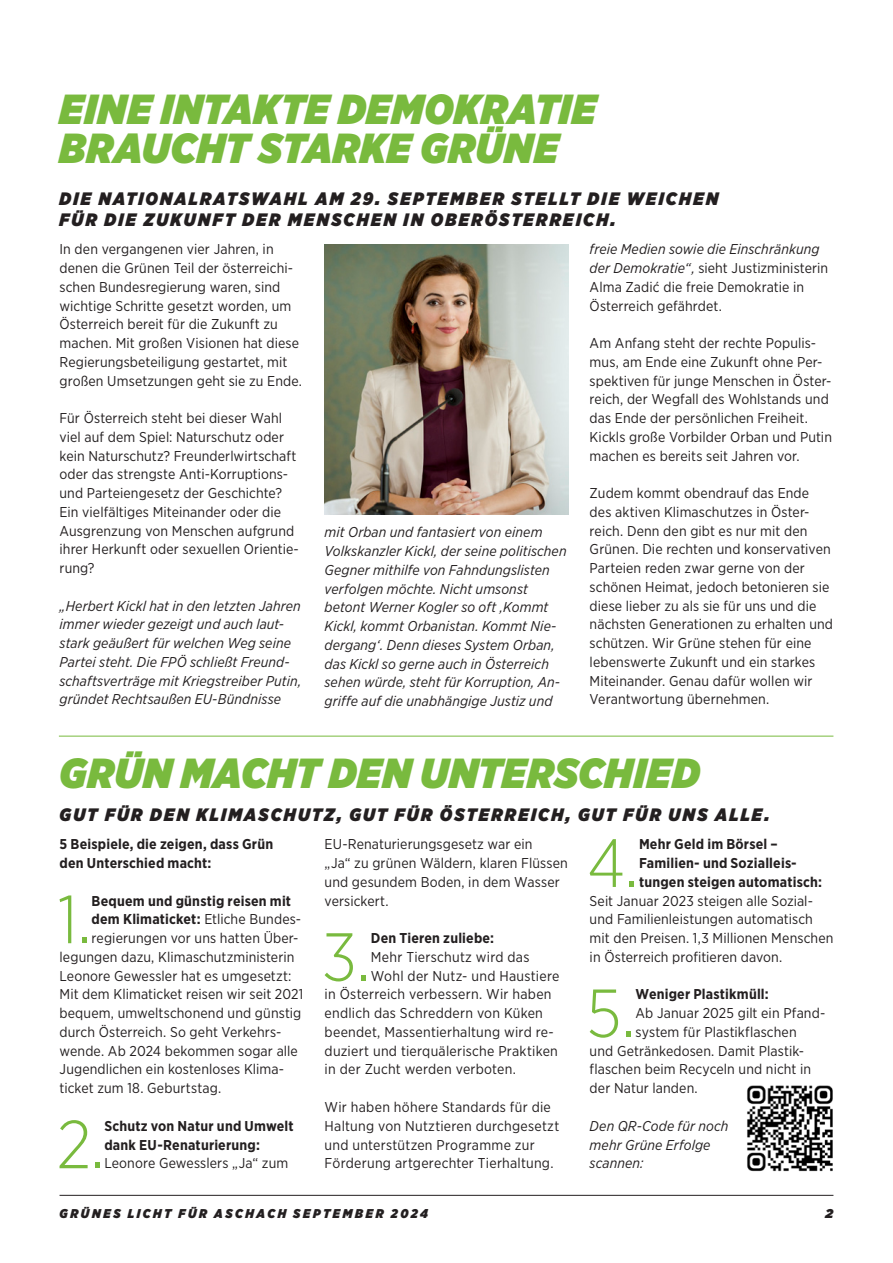
<style>
.page{position:relative;width:893px;height:1263px;background:#fff}
.page>*{position:absolute;margin:0;border:0;box-sizing:border-box;transform-origin:0 0}
.gz_text_n{font:300 67.8px "Gotham Narrow";color:#79ba3e}
.gz_titel_green{font:italic 900 42px "Gotham Narrow";letter-spacing:.015em;color:#79ba3e}
.gz_vorspann{font:italic 900 18px "Gotham Narrow";letter-spacing:.115em;color:#231f20}
.gz_text_n-2{font:14.25px/18.8px "Gotham Narrow";letter-spacing:.01em;color:#231f20}
.gz_text_n-3{font:italic 14.25px/18.8px "Gotham Narrow";letter-spacing:.005em;color:#231f20}
.gz_text_n-4{font:700 14.25px/18.8px "Gotham Narrow";letter-spacing:.015em;color:#231f20}
.t1{font:italic 900 12.75px "Gotham Narrow";letter-spacing:.2em;color:#231f20}
.t2{font:italic 900 12.75px "Gotham";color:#231f20}
.s1{font-style:italic}
.s2{font-weight:400}
</style>
<div class="page">
<hr style="left:60px;top:1195px;width:773px;height:1px;background:#231f20">
<img style="left:325px;top:244px;width:243px;height:270px">
<img style="left:747px;top:1085px;width:86px;height:87px">
<hr style="left:59px;top:736px;width:774px;height:1px;background:#79ba3e">
<p class="gz_titel_green" style="left:60px;top:81px;width:538px">EINE INTAKTE DEMOKRATIE</p>
<p class="gz_titel_green" style="left:60px;top:120px;width:501px">BRAUCHT STARKE GRÜNE</p>
<p class="gz_vorspann" style="left:60px;top:186px;width:660px">DIE NATIONALRATSWAHL AM 29. SEPTEMBER STELLT DIE WEICHEN</p>
<p class="gz_vorspann" style="left:60px;top:207px;width:557px">FÜR DIE ZUKUNFT DER MENSCHEN IN OBERÖSTERREICH.</p>
<p class="gz_text_n-2" style="left:60px;top:240px;width:244px">In den vergangenen vier Jahren, in denen die Grünen Teil der österreichi&shy;schen Bundesregierung waren, sind wichtige Schritte gesetzt worden, um Österreich bereit für die Zukunft zu machen. Mit großen Visionen hat diese Regierungsbeteiligung gestartet, mit großen Umsetzungen geht sie zu Ende.</p>
<p class="gz_text_n-2" style="left:60px;top:408px;width:241px">Für Österreich steht bei dieser Wahl viel auf dem Spiel: Naturschutz oder kein Naturschutz? Freunderlwirtschaft oder das strengste Anti-Korruptions&shy;und Parteiengesetz der Geschichte?<br>Ein vielfältiges Miteinander oder die Ausgrenzung von Menschen aufgrund ihrer Herkunft oder sexuellen Orientie&shy;rung?</p>
<p class="gz_text_n-3" style="left:60px;top:596px;width:243px">„Herbert Kickl hat in den letzten Jahren immer wieder gezeigt und auch laut&shy;stark geäußert für welchen Weg seine Partei steht. Die FPÖ schließt Freund&shy;schaftsverträge mit Kriegstreiber Putin, gründet Rechtsaußen EU-Bündnisse</p>
<p class="gz_text_n-3" style="left:325px;top:523px;width:244px">mit Orban und fantasiert von einem Volkskanzler Kickl, der seine politischen Gegner mithilfe von Fahndungslisten verfolgen möchte. Nicht umsonst betont Werner Kogler so oft ‚Kommt Kickl, kommt Orbanistan. Kommt Nie&shy;dergang‘. Denn dieses System Orban, das Kickl so gerne auch in Österreich sehen würde, steht für Korruption, An&shy;griffe auf die unabhängige Justiz und</p>
<p class="gz_text_n-2" style="left:590px;top:240px;width:240px"><span class="s1">freie Medien sowie die Einschränkung der Demokratie“,</span> sieht Justizministerin Alma Zadić die freie Demokratie in Österreich gefährdet.</p>
<p class="gz_text_n-2" style="left:590px;top:333px;width:244px">Am Anfang steht der rechte Populis&shy;mus, am Ende eine Zukunft ohne Per&shy;spektiven für junge Menschen in Öster&shy;reich, der Wegfall des Wohlstands und das Ende der persönlichen Freiheit.<br>Kickls große Vorbilder Orban und Putin machen es bereits seit Jahren vor.</p>
<p class="gz_text_n-2" style="left:590px;top:483px;width:245px">Zudem kommt obendrauf das Ende des aktiven Klimaschutzes in Öster&shy;reich. Denn den gibt es nur mit den Grünen. Die rechten und konservativen Parteien reden zwar gerne von der schönen Heimat, jedoch betonieren sie diese lieber zu als sie für uns und die nächsten Generationen zu erhalten und schützen. Wir Grüne stehen für eine lebenswerte Zukunft und ein starkes Miteinander. Genau dafür wollen wir Verantwortung übernehmen.</p>
<p class="gz_titel_green" style="left:60px;top:744px;width:642px">GRÜN MACHT DEN UNTERSCHIED</p>
<p class="gz_vorspann" style="left:60px;top:802px;width:711px">GUT FÜR DEN KLIMASCHUTZ, GUT FÜR ÖSTERREICH, GUT FÜR UNS ALLE.</p>
<p class="gz_text_n-4" style="left:60px;top:835px;width:215px">5 Beispiele, die zeigen, dass Grün</p>
<p class="gz_text_n-4" style="left:60px;top:854px;width:154px">den Unterschied macht:</p>
<p class="gz_text_n" style="left:58px;top:878px;width:36px">1.</p>
<p class="gz_text_n-4" style="left:92px;top:891px;width:201px">Bequem und günstig reisen mit</p>
<p class="gz_text_n-4" style="left:92px;top:910px;width:211px">dem Klimaticket: <span class="s2">Etliche Bundes-</span></p>
<p class="gz_text_n-2" style="left:92px;top:928px;width:208px">regierungen vor uns hatten Über-</p>
<p class="gz_text_n-2" style="left:60px;top:947px;width:236px">legungen dazu, Klimaschutzministerin</p>
<p class="gz_text_n-2" style="left:60px;top:966px;width:233px">Leonore Gewessler hat es umgesetzt:</p>
<p class="gz_text_n-2" style="left:60px;top:985px;width:245px">Mit dem Klimaticket reisen wir seit 2021</p>
<p class="gz_text_n-2" style="left:60px;top:1003px;width:243px">bequem, umweltschonend und günstig</p>
<p class="gz_text_n-2" style="left:60px;top:1022px;width:223px">durch Österreich. So geht Verkehrs-</p>
<p class="gz_text_n-2" style="left:60px;top:1041px;width:240px">wende. Ab 2024 bekommen sogar alle</p>
<p class="gz_text_n-2" style="left:60px;top:1060px;width:226px">Jugendlichen ein kostenloses Klima-</p>
<p class="gz_text_n-2" style="left:60px;top:1078px;width:163px">ticket zum 18. Geburtstag.</p>
<p class="gz_text_n" style="left:57px;top:1103px;width:49px">2.</p>
<p class="gz_text_n-4" style="left:104px;top:1116px;width:191px">Schutz von Natur und Umwelt dank EU-Renaturierung:<br><span class="s2">Leonore Gewesslers „Ja“ zum</span></p>
<p class="gz_text_n-2" style="left:325px;top:835px;width:245px">EU-Renaturierungsgesetz war ein<br>„Ja“ zu grünen Wäldern, klaren Flüssen und gesundem Boden, in dem Wasser versickert.</p>
<p class="gz_text_n" style="left:322px;top:915px;width:51px">3.</p>
<p class="gz_text_n-4" style="left:371px;top:929px;width:125px">Den Tieren zuliebe:</p>
<p class="gz_text_n-2" style="left:371px;top:947px;width:160px">Mehr Tierschutz wird das</p>
<p class="gz_text_n-2" style="left:371px;top:966px;width:190px">Wohl der Nutz- und Haustiere</p>
<p class="gz_text_n-2" style="left:325px;top:985px;width:228px">in Österreich verbessern. Wir haben</p>
<p class="gz_text_n-2" style="left:325px;top:1003px;width:220px">endlich das Schreddern von Küken</p>
<p class="gz_text_n-2" style="left:325px;top:1022px;width:231px">beendet, Massentierhaltung wird re-</p>
<p class="gz_text_n-2" style="left:325px;top:1041px;width:235px">duziert und tierquälerische Praktiken</p>
<p class="gz_text_n-2" style="left:325px;top:1060px;width:193px">in der Zucht werden verboten.</p>
<p class="gz_text_n-2" style="left:325px;top:1097px;width:236px">Wir haben höhere Standards für die Haltung von Nutztieren durchgesetzt und unterstützen Programme zur Förderung artgerechter Tierhaltung.</p>
<p class="gz_text_n" style="left:587px;top:821px;width:53px">4.</p>
<p class="gz_text_n-4" style="left:639px;top:835px;width:140px">Mehr Geld im Börsel –</p>
<p class="gz_text_n-4" style="left:639px;top:854px;width:158px">Familien- und Sozialleis-</p>
<p class="gz_text_n-4" style="left:639px;top:872px;width:185px">tungen steigen automatisch:</p>
<p class="gz_text_n-2" style="left:590px;top:891px;width:223px">Seit Januar 2023 steigen alle Sozial-</p>
<p class="gz_text_n-2" style="left:590px;top:910px;width:225px">und Familienleistungen automatisch</p>
<p class="gz_text_n-2" style="left:590px;top:928px;width:245px">mit den Preisen. 1,3 Millionen Menschen</p>
<p class="gz_text_n-2" style="left:590px;top:947px;width:194px">in Österreich profitieren davon.</p>
<p class="gz_text_n" style="left:586px;top:971px;width:51px">5.</p>
<p class="gz_text_n-4" style="left:636px;top:985px;width:135px">Weniger Plastikmüll:</p>
<p class="gz_text_n-2" style="left:636px;top:1003px;width:191px">Ab Januar 2025 gilt ein Pfand-</p>
<p class="gz_text_n-2" style="left:636px;top:1022px;width:163px">system für Plastikflaschen</p>
<p class="gz_text_n-2" style="left:590px;top:1041px;width:216px">und Getränkedosen. Damit Plastik-</p>
<p class="gz_text_n-2" style="left:590px;top:1060px;width:223px">flaschen beim Recyceln und nicht in</p>
<p class="gz_text_n-2" style="left:590px;top:1078px;width:110px">der Natur landen.</p>
<p class="gz_text_n-3" style="left:590px;top:1116px;width:140px">Den QR-Code für noch mehr Grüne Erfolge scannen:</p>
<p class="t1" style="left:60px;top:1205px;width:370px">GRÜNES LICHT FÜR ASCHACH SEPTEMBER 2024</p>
<p class="t2" style="left:825px;top:1204px;width:10px">2</p>
</div>
